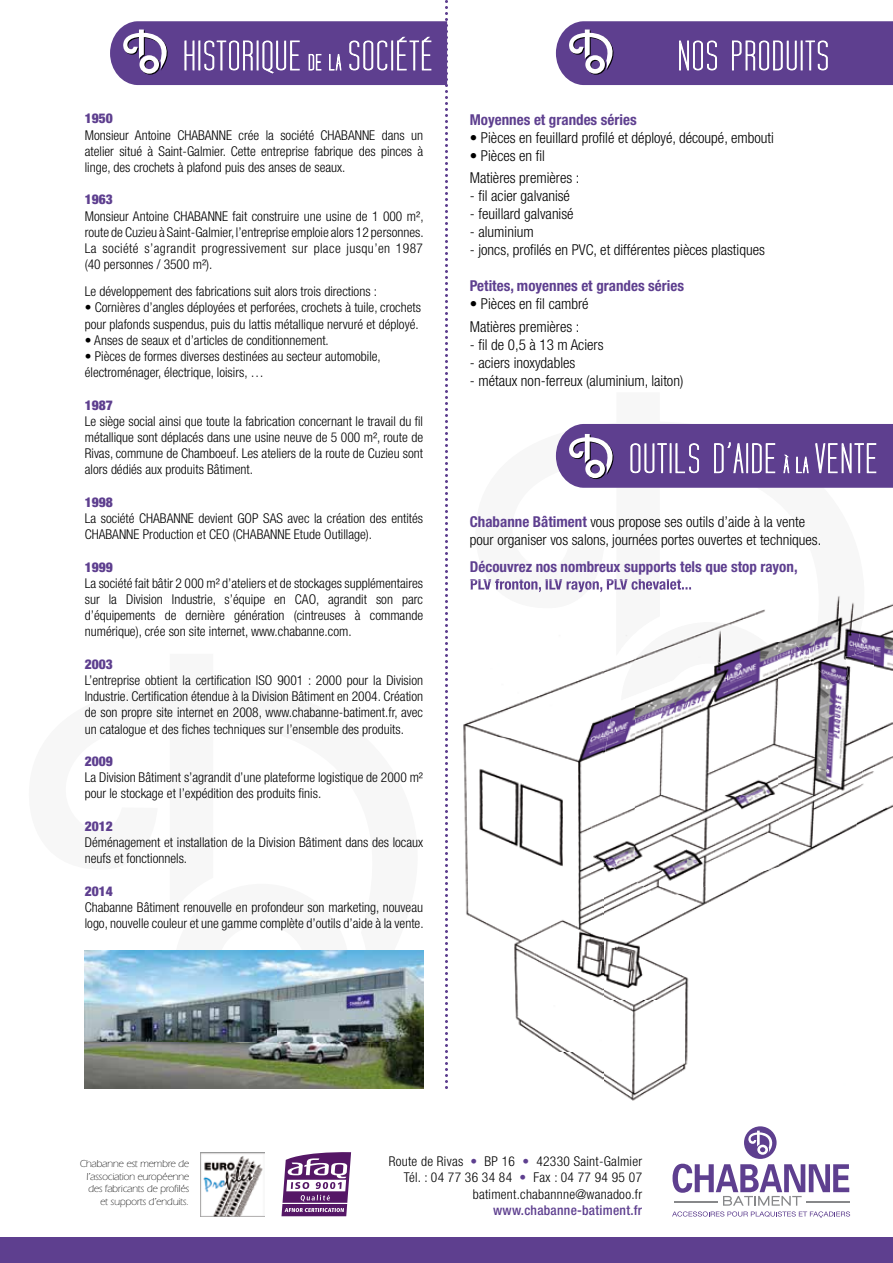
<style>
.page{position:relative;width:893px;height:1263px;background:#fff}
.page>*{position:absolute;margin:0;border:0;box-sizing:border-box;transform-origin:0 0}
.t1{font:300 condensed 15px/22.2px "Helvetica Neue LT Std";color:#000}
.t2{font:700 condensed 15px "Helvetica Neue LT Std";color:#5e3f8f}
.t3{font:300 condensed 13.5px/16.2px "Helvetica Neue LT Std";color:#000}
.t4{font:300 condensed 13.5px/16.5px "Helvetica Neue LT Std";letter-spacing:.02em;color:#000;text-align:right}
.t5{font:900 condensed 13.5px "Helvetica Neue LT Std";color:#5e3f8f}
.t6{font:500 condensed 13.5px "Helvetica Neue LT Std";letter-spacing:.02em;color:#5e3f8f}
.t7{font:300 10.5px/12.6px "ITC Eras Std";letter-spacing:-.02em;color:#000;text-align:right}
.s1{font-weight:700;color:#5e3f8f}
.s2{color:#5e3f8f}
</style>
<div class="page">
<svg style="left:556px;top:21px;width:337px;height:64px;background:#6f539a"></svg>
<svg style="left:556px;top:424px;width:337px;height:64px;background:#72589c"></svg>
<svg style="left:110px;top:0;width:338px;height:1089px"></svg>
<img style="left:85px;top:950px;width:338px;height:139px">
<div style="left:0;top:1237px;width:893px;height:26px;background:#5e3f8f"></div>
<img style="left:463px;top:580px;width:141px;height:500px">
<img style="left:604px;top:609px;width:161px;height:64px">
<img style="left:865px;top:604px;width:28px;height:213px">
<img style="left:604px;top:882px;width:114px;height:219px">
<img style="left:499px;top:592px;width:161px;height:28px">
<img style="left:813px;top:595px;width:52px;height:47px">
<img style="left:616px;top:620px;width:197px;height:53px">
<img style="left:471px;top:580px;width:220px;height:12px">
<img style="left:489px;top:580px;width:171px;height:12px">
<img style="left:635px;top:641px;width:143px;height:257px">
<img style="left:778px;top:642px;width:96px;height:225px">
<img style="left:587px;top:695px;width:48px;height:186px">
<img style="left:200px;top:1152px;width:64px;height:64px">
<svg style="left:281px;top:1152px;width:70px;height:64px"></svg>
<hr style="left:282px;top:1203px;width:65px;height:1px;background:#fff">
<svg style="left:672px;top:1126px;width:178px;height:92px"></svg>
<hr style="left:806px;top:1201px;width:43px;height:1px;background:#87888a">
<hr style="left:674px;top:1201px;width:44px;height:1px;background:#87888a">
<p class="t5" style="left:85px;top:110px;width:30px">1950</p>
<p class="t3" style="left:85px;top:127px;width:340px;text-align:justify">Monsieur Antoine CHABANNE crée la société CHABANNE dans un atelier situé à Saint-Galmier. Cette entreprise fabrique des pinces à linge, des crochets à plafond puis des anses de seaux.</p>
<p class="t5" style="left:85px;top:191px;width:30px">1963</p>
<p class="t3" style="left:85px;top:208px;width:340px;text-align:justify">Monsieur Antoine CHABANNE fait construire une usine de 1 000 m², route de Cuzieu à Saint-Galmier, l’entreprise emploie alors 12 personnes.<br>La société s’agrandit progressivement sur place jusqu’en 1987 (40 personnes / 3500 m²).</p>
<p class="t3" style="left:85px;top:283px;width:294px">Le développement des fabrications suit alors trois directions :</p>
<p class="t3" style="left:85px;top:299px;width:338px">• Cornières d’angles déployées et perforées, crochets à tuile, crochets pour plafonds suspendus, puis du lattis métallique nervuré et déployé.</p>
<p class="t3" style="left:85px;top:332px;width:246px">• Anses de seaux et d’articles de conditionnement.</p>
<p class="t3" style="left:85px;top:348px;width:298px">• Pièces de formes diverses destinées au secteur automobile, électroménager, électrique, loisirs, …</p>
<p class="t5" style="left:85px;top:396px;width:30px">1987</p>
<p class="t3" style="left:85px;top:413px;width:340px;text-align:justify">Le siège social ainsi que toute la fabrication concernant le travail du fil métallique sont déplacés dans une usine neuve de 5 000 m², route de Rivas, commune de Chamboeuf. Les ateliers de la route de Cuzieu sont alors dédiés aux produits Bâtiment.</p>
<p class="t5" style="left:85px;top:494px;width:30px">1998</p>
<p class="t3" style="left:85px;top:510px;width:340px">La société CHABANNE devient GOP SAS avec la création des entités<br>CHABANNE Production et CEO (CHABANNE Etude Outillage).</p>
<p class="t5" style="left:85px;top:558px;width:30px">1999</p>
<p class="t3" style="left:85px;top:575px;width:340px;text-align:justify">La société fait bâtir 2 000 m² d’ateliers et de stockages supplémentaires sur la Division Industrie, s’équipe en CAO, agrandit son parc d’équipements de dernière génération (cintreuses à commande numérique), crée son site internet, www.chabanne.com.</p>
<p class="t5" style="left:85px;top:656px;width:30px">2003</p>
<p class="t3" style="left:85px;top:672px;width:340px;text-align:justify">L’entreprise obtient la certification ISO 9001 : 2000 pour la Division Industrie. Certification étendue à la Division Bâtiment en 2004. Création de son propre site internet en 2008, www.chabanne-batiment.fr, avec un catalogue et des fiches techniques sur l’ensemble des produits.</p>
<p class="t5" style="left:85px;top:753px;width:30px">2009</p>
<p class="t3" style="left:85px;top:769px;width:340px">La Division Bâtiment s’agrandit d’une plateforme logistique de 2000 m² pour le stockage et l’expédition des produits finis.</p>
<p class="t5" style="left:85px;top:818px;width:30px">2012</p>
<p class="t3" style="left:85px;top:834px;width:340px">Déménagement et installation de la Division Bâtiment dans des locaux neufs et fonctionnels.</p>
<p class="t5" style="left:85px;top:882px;width:30px">2014</p>
<p class="t3" style="left:85px;top:899px;width:340px">Chabanne Bâtiment renouvelle en profondeur son marketing, nouveau logo, nouvelle couleur et une gamme complète d’outils d’aide à la vente.</p>
<p class="t2" style="left:470px;top:111px;width:168px">Moyennes et grandes séries</p>
<p class="t1" style="left:470px;top:127px;width:305px">• Pièces en feuillard profilé et déployé, découpé, embouti</p>
<p class="t1" style="left:470px;top:145px;width:111px">• Pièces en fil<br>Matières premières :</p>
<p class="t1" style="left:470px;top:185px;width:102px">- fil acier galvanisé</p>
<p class="t1" style="left:470px;top:203px;width:105px">- feuillard galvanisé</p>
<p class="t1" style="left:470px;top:221px;width:65px">- aluminium</p>
<p class="t1" style="left:470px;top:239px;width:297px">- joncs, profilés en PVC, et différentes pièces plastiques</p>
<p class="t2" style="left:470px;top:277px;width:216px">Petites, moyennes et grandes séries</p>
<p class="t1" style="left:470px;top:293px;width:120px">• Pièces en fil cambré<br>Matières premières :</p>
<p class="t1" style="left:470px;top:333px;width:135px">- fil de 0,5 à 13 m Aciers</p>
<p class="t1" style="left:470px;top:351px;width:107px">- aciers inoxydables</p>
<p class="t1" style="left:470px;top:369px;width:215px">- métaux non-ferreux (aluminium, laiton)</p>
<p class="t1" style="left:470px;top:513px;width:353px;line-height:18px"><span class="s1">Chabanne Bâtiment</span> vous propose ses outils d’aide à la vente pour organiser vos salons, journées portes ouvertes et techniques.</p>
<p class="t2" style="left:470px;top:557px;width:329px">Découvrez nos nombreux supports tels que stop rayon,</p>
<p class="t7" style="left:80px;top:1157px;width:111px">Chabanne est membre de l’association européenne des fabricants de profilés et supports d’enduits.</p>
<p class="t4" style="left:389px;top:1153px;width:255px">Route de Rivas <span class="s2">•</span> BP 16 <span class="s2">•</span> 42330 Saint-Galmier<br>Tél. : 04 77 36 34 84 <span class="s2">•</span> Fax : 04 77 94 95 07 batiment.chabannne@wanadoo.fr</p>
<p class="t6" style="left:493px;top:1202px;width:151px">www.chabanne-batiment.fr</p>
</div>
